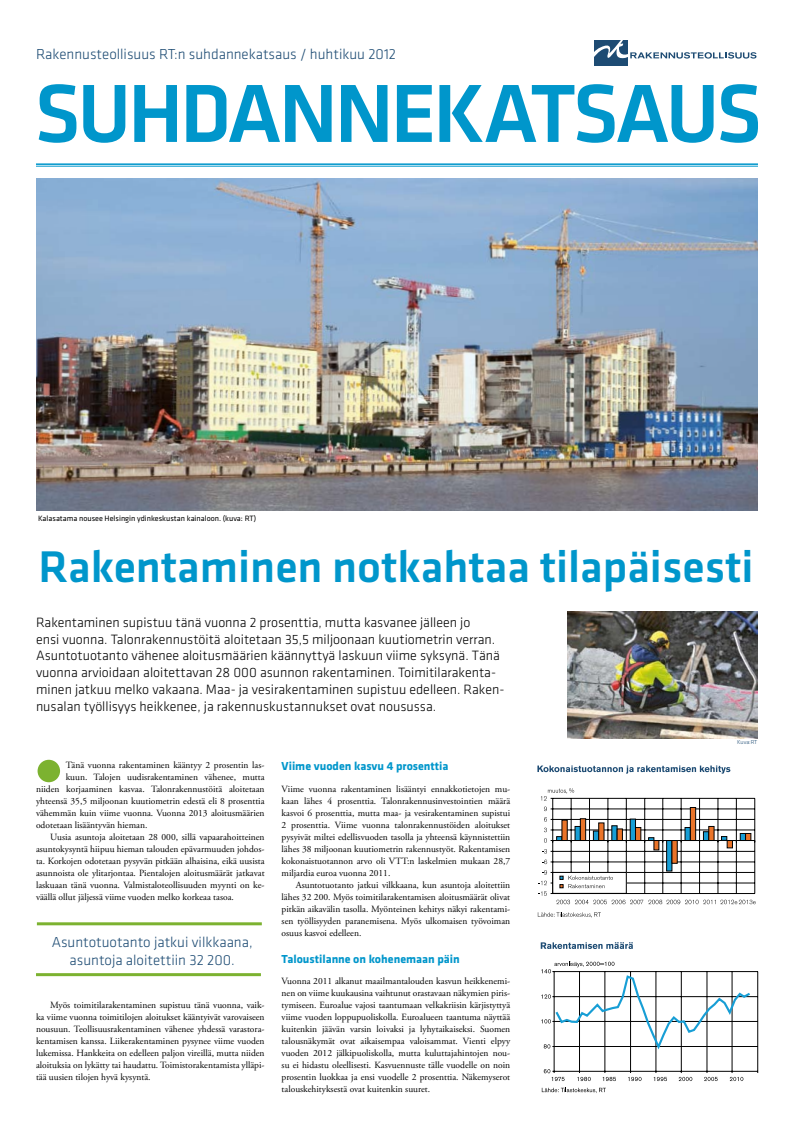
<style>
.page{position:relative;width:794px;height:1134px;background:#fff}
.page>*{position:absolute;margin:0;border:0;box-sizing:border-box;transform-origin:0 0}
.t1{font:500 46px "Klavika";color:#0096cb}
.t2{font:300 15px/18px "Klavika";color:#1d4b73;text-align:center}
.t3{font:300 14px/16.8px "Klavika";color:#000}
.t4{font:700 12px "Klavika";color:#0096cb}
.t5{font:9.5px/12px "Adobe Garamond Pro";color:#000;text-align:justify}
.t6{font:8px "Klavika";color:#000}
.t7{font:300 6px "Klavika";letter-spacing:-.015em;color:#1d4b73}
</style>
<div class="page">
<hr style="left:36px;top:163px;width:722px;height:2px;background:#0096cb">
<hr style="left:36px;top:166px;width:722px;height:1px;background:#0096cb">
<div style="left:38px;top:760px;width:22px;height:22px;background:#7cb230;border-radius:50%"></div>
<svg style="left:39px;top:84px;width:719px;height:59px"></svg>
<hr style="left:37px;top:922px;width:225px;height:3px;background:#7cb230">
<hr style="left:36px;top:973px;width:225px;height:3px;background:#7cb230">
<div style="left:594px;top:40px;width:33px;height:25px;background:#1d4b73"></div>
<svg style="left:594px;top:40px;width:162px;height:23px"></svg>
<img style="left:36px;top:179px;width:722px;height:331px">
<img style="left:567px;top:612px;width:190px;height:126px">
<svg style="left:541px;top:942px;width:92px;height:7px"></svg>
<svg style="left:542px;top:1088px;width:64px;height:5px"></svg>
<hr style="left:554px;top:1046px;width:203px;height:1px;background:#020202">
<hr style="left:554px;top:1021px;width:203px;height:1px;background:#020202">
<hr style="left:554px;top:996px;width:203px;height:1px;background:#020202">
<hr style="left:554px;top:971px;width:203px;height:1px;background:#020202">
<hr style="left:579px;top:971px;width:1px;height:100px;background:#020202">
<hr style="left:604px;top:971px;width:1px;height:100px;background:#020202">
<hr style="left:630px;top:971px;width:1px;height:100px;background:#020202">
<hr style="left:656px;top:971px;width:1px;height:100px;background:#020202">
<hr style="left:681px;top:971px;width:1px;height:100px;background:#020202">
<hr style="left:707px;top:971px;width:1px;height:100px;background:#020202">
<hr style="left:732px;top:971px;width:1px;height:100px;background:#020202">
<hr style="left:757px;top:971px;width:1px;height:100px;background:#020202">
<hr style="left:554px;top:971px;width:1px;height:100px;background:#020202">
<hr style="left:554px;top:1071px;width:203px;height:1px;background:#020202">
<svg style="left:541px;top:961px;width:211px;height:91px"></svg>
<svg style="left:544px;top:1069px;width:20px;height:12px"></svg>
<svg style="left:577px;top:1071px;width:14px;height:10px"></svg>
<svg style="left:602px;top:1071px;width:14px;height:10px"></svg>
<svg style="left:628px;top:1071px;width:13px;height:10px"></svg>
<svg style="left:653px;top:1071px;width:14px;height:10px"></svg>
<svg style="left:679px;top:1071px;width:13px;height:10px"></svg>
<svg style="left:704px;top:1071px;width:13px;height:10px"></svg>
<svg style="left:730px;top:1071px;width:13px;height:10px"></svg>
<svg style="left:537px;top:765px;width:193px;height:9px"></svg>
<svg style="left:538px;top:912px;width:63px;height:6px"></svg>
<hr style="left:553px;top:862px;width:201px;height:1px;background:#020202">
<hr style="left:553px;top:851px;width:201px;height:1px;background:#020202">
<hr style="left:553px;top:830px;width:201px;height:1px;background:#020202">
<hr style="left:553px;top:819px;width:201px;height:1px;background:#020202">
<hr style="left:553px;top:809px;width:201px;height:1px;background:#020202">
<hr style="left:553px;top:798px;width:201px;height:1px;background:#020202">
<hr style="left:571px;top:798px;width:1px;height:95px;background:#020202">
<hr style="left:589px;top:798px;width:1px;height:95px;background:#020202">
<hr style="left:608px;top:798px;width:1px;height:95px;background:#020202">
<hr style="left:626px;top:798px;width:1px;height:95px;background:#020202">
<hr style="left:644px;top:798px;width:1px;height:95px;background:#020202">
<hr style="left:662px;top:798px;width:1px;height:95px;background:#020202">
<hr style="left:681px;top:798px;width:1px;height:95px;background:#020202">
<hr style="left:699px;top:798px;width:1px;height:95px;background:#020202">
<hr style="left:718px;top:798px;width:1px;height:95px;background:#020202">
<hr style="left:736px;top:798px;width:1px;height:95px;background:#020202">
<hr style="left:754px;top:798px;width:1px;height:95px;background:#020202">
<hr style="left:552px;top:798px;width:1px;height:95px;background:#020202">
<hr style="left:553px;top:840px;width:201px;height:1px;background:#020202">
<svg style="left:542px;top:860px;width:11px;height:4px"></svg>
<svg style="left:542px;top:849px;width:11px;height:5px"></svg>
<svg style="left:544px;top:817px;width:9px;height:5px"></svg>
<svg style="left:544px;top:807px;width:9px;height:4px"></svg>
<svg style="left:541px;top:788px;width:33px;height:12px"></svg>
<svg style="left:544px;top:828px;width:18px;height:15px"></svg>
<svg style="left:575px;top:826px;width:5px;height:14px"></svg>
<svg style="left:593px;top:831px;width:5px;height:9px"></svg>
<svg style="left:611px;top:825px;width:6px;height:15px"></svg>
<svg style="left:630px;top:819px;width:5px;height:21px"></svg>
<svg style="left:644px;top:837px;width:10px;height:5px"></svg>
<svg style="left:666px;top:841px;width:6px;height:29px"></svg>
<svg style="left:685px;top:827px;width:5px;height:13px"></svg>
<svg style="left:703px;top:831px;width:5px;height:9px"></svg>
<svg style="left:740px;top:833px;width:5px;height:7px"></svg>
<svg style="left:562px;top:820px;width:5px;height:20px"></svg>
<svg style="left:580px;top:818px;width:6px;height:22px"></svg>
<svg style="left:598px;top:823px;width:6px;height:17px"></svg>
<svg style="left:617px;top:829px;width:5px;height:11px"></svg>
<svg style="left:635px;top:827px;width:6px;height:13px"></svg>
<svg style="left:654px;top:841px;width:5px;height:9px"></svg>
<svg style="left:672px;top:841px;width:5px;height:22px"></svg>
<svg style="left:690px;top:807px;width:6px;height:33px"></svg>
<svg style="left:708px;top:826px;width:6px;height:14px"></svg>
<svg style="left:727px;top:841px;width:5px;height:7px"></svg>
<svg style="left:745px;top:833px;width:6px;height:7px"></svg>
<svg style="left:538px;top:870px;width:217px;height:34px"></svg>
<svg style="left:718px;top:836px;width:9px;height:6px"></svg>
<h2 class="t2" style="left:36px;top:45px;width:362px">Rakennusteollisuus RT:n suhdannekatsaus / huhtikuu 2012</h2>
<p class="t6" style="left:38px;top:513px;width:220px">Kalasatama nousee Helsingin ydinkeskustan kainaloon. (kuva: RT)</p>
<h1 class="t1" style="left:39px;top:536px;width:716px">Rakentaminen notkahtaa tilapäisesti</h1>
<p class="t3" style="left:36px;top:614px;width:470px">Rakentaminen supistuu tänä vuonna 2 prosenttia, mutta kasvanee jälleen jo<br>ensi vuonna. Talonrakennustöitä aloitetaan 35,5 miljoonaan kuutiometrin verran.<br>Asuntotuotanto vähenee aloitusmäärien käännyttyä laskuun viime syksynä. Tänä vuonna arvioidaan aloitettavan 28 000 asunnon rakentaminen. Toimitilarakenta&shy;minen jatkuu melko vakaana. Maa- ja vesirakentaminen supistuu edelleen. Raken&shy;nusalan työllisyys heikkenee, ja rakennuskustannukset ovat nousussa.</p>
<p class="t5" style="left:66px;top:759px;width:200px">Tänä vuonna rakentaminen kääntyy 2 prosentin las-</p>
<p class="t5" style="left:66px;top:771px;width:200px">kuun. Talojen uudisrakentaminen vähenee, mutta</p>
<p class="t5" style="left:36px;top:783px;width:230px">niiden korjaaminen kasvaa. Talonrakennustöitä aloitetaan</p>
<p class="t5" style="left:36px;top:795px;width:230px">yhteensä 35,5 miljoonan kuutiometrin edestä eli 8 prosenttia</p>
<p class="t5" style="left:36px;top:807px;width:230px">vähemmän kuin viime vuonna. Vuonna 2013 aloitusmäärien</p>
<p class="t5" style="left:36px;top:819px;width:113px">odotetaan lisääntyvän hieman.</p>
<p class="t5" style="left:50px;top:831px;width:216px">Uusia asuntoja aloitetaan 28 000, sillä vapaarahoitteinen</p>
<p class="t5" style="left:36px;top:843px;width:230px">asuntokysyntä hiipuu hieman talouden epävarmuuden johdos-</p>
<p class="t5" style="left:36px;top:855px;width:230px">ta. Korkojen odotetaan pysyvän pitkään alhaisina, eikä uusista</p>
<p class="t5" style="left:36px;top:867px;width:230px">asunnoista ole ylitarjontaa. Pientalojen aloitusmäärät jatkavat</p>
<p class="t5" style="left:36px;top:879px;width:230px">laskuaan tänä vuonna. Valmistaloteollisuuden myynti on ke-</p>
<p class="t5" style="left:36px;top:891px;width:199px">väällä ollut jäljessä viime vuoden melko korkeaa tasoa.</p>
<h2 class="t2" style="left:52px;top:932px;width:202px">Asuntotuotanto jatkui vilkkaana, asuntoja aloitettiin 32 200.</h2>
<p class="t5" style="left:36px;top:999px;width:230px;text-indent:14px">Myös toimitilarakentaminen supistuu tänä vuonna, vaik&shy;ka viime vuonna toimitilojen aloitukset kääntyivät varovaiseen nousuun. Teollisuusrakentaminen vähenee yhdessä varastora&shy;kentamisen kanssa. Liikerakentaminen pysynee viime vuoden lukemissa. Hankkeita on edelleen paljon vireillä, mutta niiden aloituksia on lykätty tai haudattu. Toimistorakentamista ylläpi&shy;tää uusien tilojen hyvä kysyntä.</p>
<p class="t4" style="left:282px;top:757px;width:168px">Viime vuoden kasvu 4 prosenttia</p>
<p class="t5" style="left:282px;top:783px;width:230px">Viime vuonna rakentaminen lisääntyi ennakkotietojen mu&shy;kaan lähes 4 prosenttia. Talonrakennusinvestointien määrä kasvoi 6 prosenttia, mutta maa- ja vesirakentaminen supistui 2 prosenttia. Viime vuonna talonrakennustöiden aloitukset pysyivät miltei edellisvuoden tasolla ja yhteensä käynnistettiin lähes 38 miljoonan kuutiometrin rakennustyöt. Rakentamisen kokonaistuotannon arvo oli VTT:n laskelmien mukaan 28,7 miljardia euroa vuonna 2011.</p>
<p class="t5" style="left:282px;top:879px;width:230px;text-indent:14px">Asuntotuotanto jatkui vilkkaana, kun asuntoja aloitettiin lähes 32 200. Myös toimitilarakentamisen aloitusmäärät olivat pitkän aikavälin tasolla. Myönteinen kehitys näkyi rakentami&shy;sen työllisyyden paranemisena. Myös ulkomaisen työvoiman osuus kasvoi edelleen.</p>
<p class="t4" style="left:282px;top:950px;width:180px">Taloustilanne on kohenemaan päin</p>
<p class="t5" style="left:282px;top:975px;width:230px">Vuonna 2011 alkanut maailmantalouden kasvun heikkenemi&shy;nen on viime kuukausina vaihtunut orastavaan näkymien piris&shy;tymiseen. Euroalue vajosi taantumaan velkakriisin kärjistyttyä viime vuoden loppupuoliskolla. Euroalueen taantuma näyttää kuitenkin jäävän varsin loivaksi ja lyhytaikaiseksi. Suomen talousnäkymät ovat aikaisempaa valoisammat. Vienti elpyy vuoden 2012 jälkipuoliskolla, mutta kuluttajahintojen nou&shy;su ei hidastu oleellisesti. Kasvuennuste tälle vuodelle on noin prosentin luokkaa ja ensi vuodelle 2 prosenttia. Näkemyserot talouskehityksestä ovat kuitenkin suuret.</p>
<p class="t7" style="left:737px;top:739px;width:22px">Kuva:RT</p>
</div>
